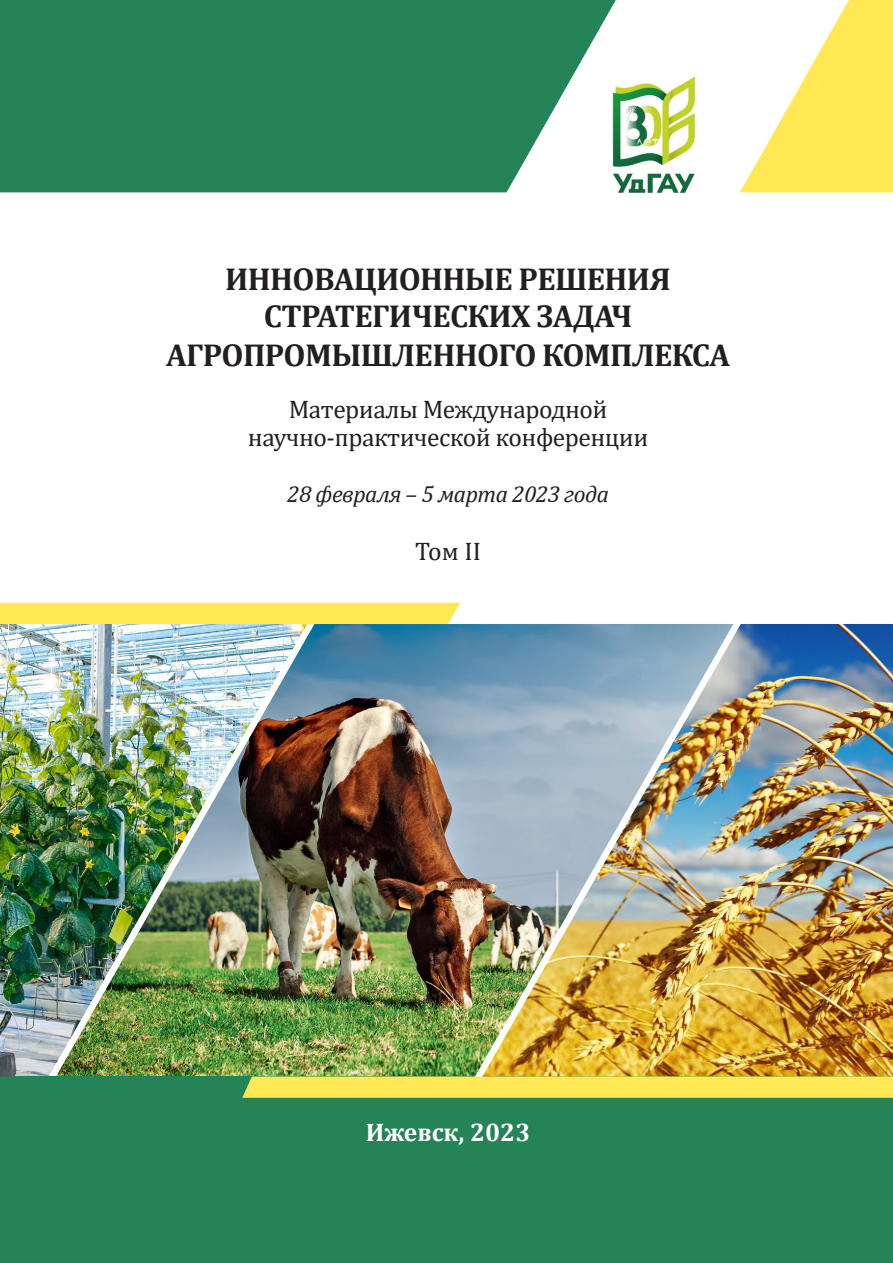
<style>
.page{position:relative;width:893px;height:1263px;background:#fff}
.page>*{position:absolute;margin:0;border:0;box-sizing:border-box;transform-origin:0 0}
.t1{font:700 31.8px/37.8px "Cambria";letter-spacing:-.02em;color:#231f20;text-align:center}
.t2{font:25.5px/28px "Cambria";letter-spacing:-.02em;color:#231f20;text-align:center}
.t3{font:700 25.5px "Cambria";color:#fff}
.t4{font:italic 23.4px "Cambria";letter-spacing:-.02em;color:#231f20}
</style>
<div class="page">
<img style="left:0;top:624px;width:41px;height:452px">
<img style="left:321px;top:624px;width:147px;height:452px">
<img style="left:41px;top:624px;width:280px;height:452px">
<svg style="left:740px;top:0;width:153px;height:192px"></svg>
<svg style="left:0;top:0;width:616px;height:192px;background:#378d65"></svg>
<div style="left:12px;top:1076px;width:881px;height:187px;background:#258358"></div>
<img style="left:610px;top:76px;width:86px;height:116px">
<img style="left:747px;top:624px;width:146px;height:452px">
<img style="left:468px;top:624px;width:279px;height:452px">
<svg style="left:242px;top:1076px;width:651px;height:22px;background:#f7e352"></svg>
<div style="left:0;top:603px;width:460px;height:21px;background:#ffe853"></div>
<p class="t1" style="left:166px;top:259px;width:566px">ИННОВАЦИОННЫЕ РЕШЕНИЯ<br>СТРАТЕГИЧЕСКИХ ЗАДАЧ<br>АГРОПРОМЫШЛЕННОГО КОМПЛЕКСА</p>
<p class="t2" style="left:248px;top:395px;width:402px">Материалы Международной научно-практической конференции</p>
<p class="t4" style="left:287px;top:477px;width:323px">28 февраля – 5 марта 2023 года</p>
<p class="t2" style="left:415px;top:537px;width:67px">Том II</p>
<p class="t3" style="left:366px;top:1114px;width:166px">Ижевск, 2023</p>
</div>
